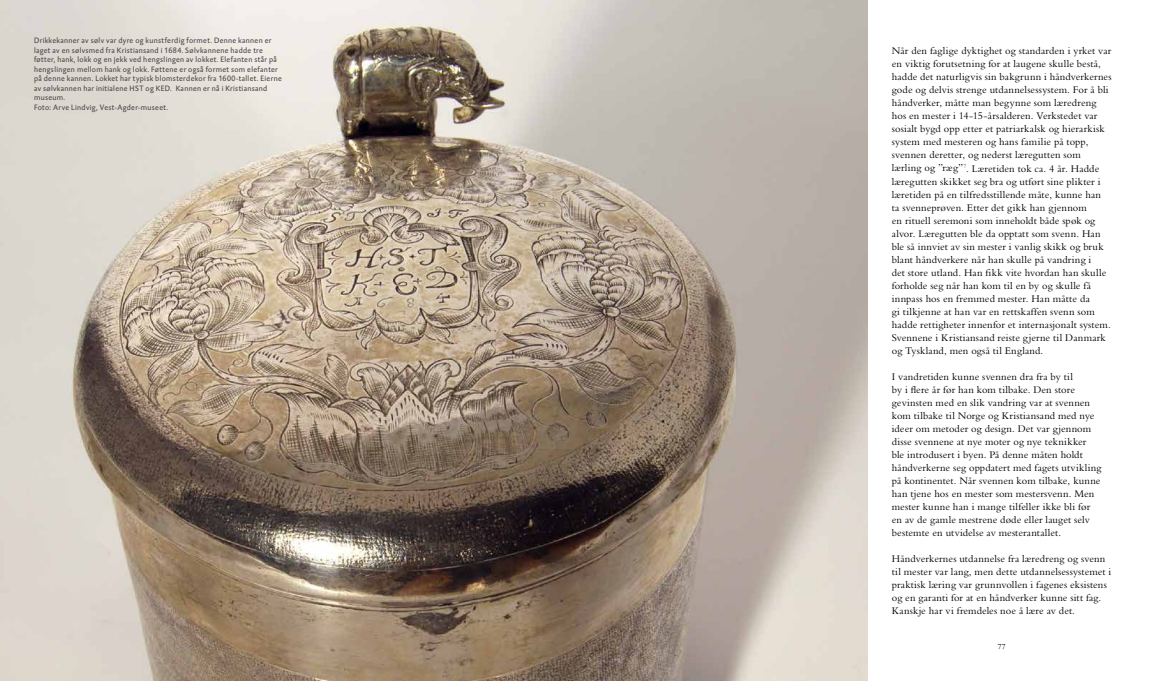
<style>
.page{position:relative;width:1174px;height:681px;background:#fff}
.page>*{position:absolute;margin:0;border:0;box-sizing:border-box;transform-origin:0 0}
.t1{font:10.6px/13px "Bembo";letter-spacing:.01em;color:#000}
.t2{font:8px/9.5px "DTL Caspari TOT";letter-spacing:.04em;color:#4b4b4d}
.t3{font:8px "Bembo";color:#000}
</style>
<div class="page">
<img style="left:0;top:0;width:867px;height:680px">
<p class="t2" style="left:34px;top:36px;width:249px">Drikkekanner av sølv var dyre og kunstferdig formet. Denne kannen er laget av en sølvsmed fra Kristiansand i 1684. Sølvkannene hadde tre føtter, hank, lokk og en jekk ved hengslingen av lokket. Elefanten står på hengslingen mellom hank og lokk. Føttene er også formet som elefanter på denne kannen. Lokket har typisk blomsterdekor fra 1600-tallet. Eierne av sølvkannen har initialene HST og KED. Kannen er nå i Kristiansand museum.<br>Foto: Arve Lindvig, Vest-Agder-museet.</p>
<p class="t1" style="left:891px;top:44px;width:221px">Når den faglige dyktighet og standarden i yrket var en viktig forutsetning for at laugene skulle bestå, hadde det naturligvis sin bakgrunn i håndverkernes gode og delvis strenge utdannelsessystem. For å bli håndverker, måtte man begynne som læredreng hos en mester i 14-15-årsalderen. Verkstedet var sosialt bygd opp etter et patriarkalsk og hierarkisk system med mesteren og hans familie på topp, svennen deretter, og nederst læregutten som lærling og ”ræg”<sup>7</sup>. Læretiden tok ca. 4 år. Hadde læregutten skikket seg bra og utført sine plikter i læretiden på en tilfredsstillende måte, kunne han<br>ta svenneprøven. Etter det gikk han gjennom<br>en rituell seremoni som inneholdt både spøk og alvor. Læregutten ble da opptatt som svenn. Han ble så innviet av sin mester i vanlig skikk og bruk blant håndverkere når han skulle på vandring i<br>det store utland. Han fikk vite hvordan han skulle forholde seg når han kom til en by og skulle få innpass hos en fremmed mester. Han måtte da<br>gi tilkjenne at han var en rettskaffen svenn som hadde rettigheter innenfor et internasjonalt system.<br>Svennene i Kristiansand reiste gjerne til Danmark og Tyskland, men også til England.</p>
<p class="t1" style="left:891px;top:369px;width:211px">I vandretiden kunne svennen dra fra by til<br>by i flere år før han kom tilbake. Den store gevinsten med en slik vandring var at svennen kom tilbake til Norge og Kristiansand med nye ideer om metoder og design. Det var gjennom disse svennene at nye moter og nye teknikker ble introdusert i byen. På denne måten holdt håndverkerne seg oppdatert med fagets utvikling på kontinentet. Når svennen kom tilbake, kunne han tjene hos en mester som mestersvenn. Men mester kunne han i mange tilfeller ikke bli før en av de gamle mestrene døde eller lauget selv bestemte en utvidelse av mesterantallet.</p>
<p class="t1" style="left:891px;top:551px;width:221px">Håndverkernes utdannelse fra læredreng og svenn til mester var lang, men dette utdannelsessystemet i praktisk læring var grunnvollen i fagenes eksistens og en garanti for at en håndverker kunne sitt fag.<br>Kanskje har vi fremdeles noe å lære av det.</p>
<p class="t3" style="left:997px;top:641px;width:10px">77</p>
</div>
